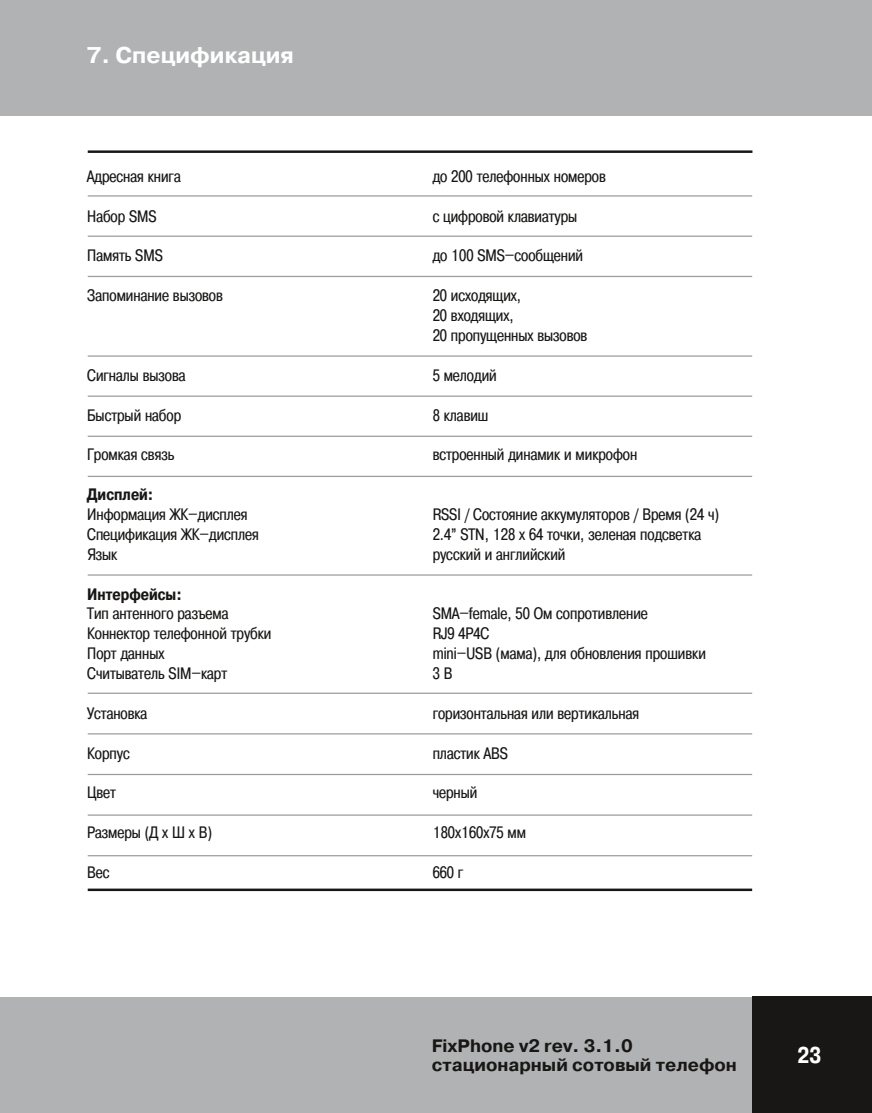
<style>
.page{position:relative;width:872px;height:1113px;background:#fff}
.page>*{position:absolute;margin:0;border:0;box-sizing:border-box;transform-origin:0 0}
.t1{font:700 22.75px "Pragmatica C";color:#fff}
.t2{font:700 22.75px "Pragmatica Cond C";color:#fff}
.t3{font:700 18px/18.8px "Pragmatica C";color:#181716}
.t4{font:16.5px/20px "Pragmatica Cond C";color:#181716}
.t5{font:700 16.5px "Pragmatica Cond C";color:#181716}
</style>
<div class="page">
<div style="left:0;top:997px;width:872px;height:116px;background:#b1b2b3"></div>
<div style="left:0;top:0;width:872px;height:116px;background:#b1b2b3"></div>
<div style="left:752px;top:997px;width:120px;height:116px;background:#181716"></div>
<hr style="left:88px;top:150px;width:664px;height:3px;background:#181716">
<hr style="left:88px;top:888px;width:664px;height:3px;background:#181716">
<hr style="left:88px;top:195px;width:664px;height:2px;background:#9c9c9d">
<hr style="left:88px;top:235px;width:664px;height:2px;background:#9c9c9d">
<hr style="left:88px;top:276px;width:664px;height:1px;background:#9c9c9d">
<hr style="left:88px;top:355px;width:664px;height:2px;background:#9c9c9d">
<hr style="left:88px;top:395px;width:664px;height:2px;background:#9c9c9d">
<hr style="left:88px;top:436px;width:664px;height:1px;background:#9c9c9d">
<hr style="left:88px;top:476px;width:664px;height:1px;background:#9c9c9d">
<hr style="left:88px;top:574px;width:664px;height:1px;background:#9c9c9d">
<hr style="left:88px;top:692px;width:664px;height:2px;background:#9c9c9d">
<hr style="left:88px;top:733px;width:664px;height:1px;background:#9c9c9d">
<hr style="left:88px;top:774px;width:664px;height:1px;background:#9c9c9d">
<hr style="left:88px;top:814px;width:664px;height:1px;background:#9c9c9d">
<hr style="left:88px;top:855px;width:664px;height:1px;background:#9c9c9d">
<h1 class="t1" style="left:87px;top:43px;width:209px">7. Спецификация</h1>
<p class="t4" style="left:87px;top:166px;width:95px">Адресная книга</p>
<p class="t4" style="left:87px;top:206px;width:71px">Набор SMS</p>
<p class="t4" style="left:87px;top:246px;width:77px">Память SMS</p>
<p class="t4" style="left:87px;top:286px;width:137px">Запоминание вызовов</p>
<p class="t4" style="left:87px;top:365px;width:100px">Сигналы вызова</p>
<p class="t4" style="left:87px;top:405px;width:95px">Быстрый набор</p>
<p class="t4" style="left:87px;top:445px;width:88px">Громкая связь</p>
<p class="t5" style="left:87px;top:485px;width:68px">Дисплей:</p>
<p class="t4" style="left:87px;top:504px;width:173px">Информация ЖК–дисплея<br>Спецификация ЖК–дисплея<br>Язык</p>
<p class="t5" style="left:87px;top:584px;width:96px">Интерфейсы:</p>
<p class="t4" style="left:87px;top:604px;width:186px">Тип антенного разъема<br>Коннектор телефонной трубки<br>Порт данных<br>Считыватель SIM–карт</p>
<p class="t4" style="left:87px;top:703px;width:62px">Установка</p>
<p class="t4" style="left:87px;top:743px;width:44px">Корпус</p>
<p class="t4" style="left:87px;top:782px;width:30px">Цвет</p>
<p class="t4" style="left:87px;top:822px;width:126px">Размеры (Д x Ш x В)</p>
<p class="t4" style="left:87px;top:862px;width:24px">Вес</p>
<p class="t4" style="left:433px;top:166px;width:175px">до 200 телефонных номеров</p>
<p class="t4" style="left:433px;top:206px;width:146px">с цифровой клавиатуры</p>
<p class="t4" style="left:433px;top:246px;width:152px">до 100 SMS–сообщений</p>
<p class="t4" style="left:433px;top:286px;width:156px">20 исходящих,<br>20 входящих,<br>20 пропущенных вызовов</p>
<p class="t4" style="left:433px;top:365px;width:66px">5 мелодий</p>
<p class="t4" style="left:433px;top:405px;width:57px">8 клавиш</p>
<p class="t4" style="left:433px;top:445px;width:206px">встроенный динамик и микрофон</p>
<p class="t4" style="left:433px;top:504px;width:288px">RSSI / Состояние аккумуляторов / Время (24 ч)<br>2.4” STN, 128 x 64 точки, зеленая подсветка русский и английский</p>
<p class="t4" style="left:433px;top:604px;width:275px">SMA–female, 50 Ом сопротивление<br>RJ9 4P4C<br>mini–USB (мама), для обновления прошивки<br>3 В</p>
<p class="t4" style="left:433px;top:703px;width:208px">горизонтальная или вертикальная</p>
<p class="t4" style="left:433px;top:743px;width:77px">пластик ABS</p>
<p class="t4" style="left:433px;top:782px;width:46px">черный</p>
<p class="t4" style="left:433px;top:822px;width:95px">180x160x75 мм</p>
<p class="t4" style="left:433px;top:862px;width:32px">660 г</p>
<p class="t3" style="left:432px;top:1036px;width:307px">FixPhone v2 rev. 3.1.0 стационарный сотовый телефон</p>
<h1 class="t2" style="left:797px;top:1042px;width:25px">23</h1>
</div>
